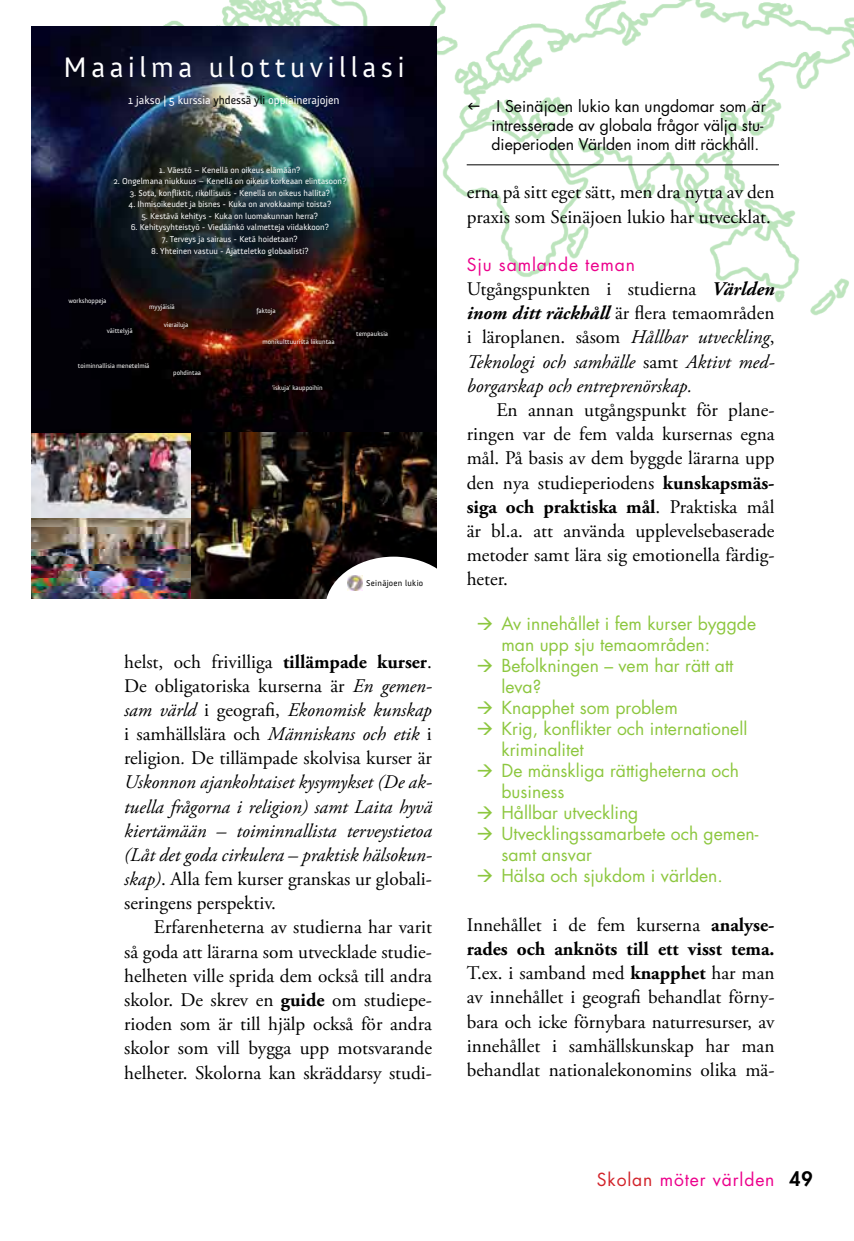
<style>
.page{position:relative;width:854px;height:1241px;background:#fff}
.page>*{position:absolute;margin:0;border:0;box-sizing:border-box;transform-origin:0 0}
.t1{font:28.88px "Anivers";letter-spacing:.16em;color:#fff}
.t2{font:19.25px/24.2px "Adobe Garamond Pro";color:#000;text-align:justify}
.t3{font:italic 19.25px/24.2px "Adobe Garamond Pro";color:#000;text-align:justify}
.t4{font:17.5px/21px "Futura Std";color:#8dc73f}
.t5{font:17.5px "Futura Std";letter-spacing:.05em;color:#ec008c}
.t6{font:15.75px/18.9px "Futura Std";color:#000;text-align:center}
.t7{font:11.55px "Anivers";color:#fff}
.t8{font:8.58px "Anivers";color:#fff}
.t9{font:8.58px "Anivers";letter-spacing:.03em;color:#000}
.t10{font:6.65px "Anivers";color:#fff}
.s1{color:#000}
.s2{font-style:normal}
.s3{font-weight:700;font-style:normal}
.s4{font-weight:700}
.s5{color:#d2232a}
.s6{font-weight:800;font-size:19.25px;color:#000}
</style>
<div class="page">
<img style="left:163px;top:0;width:690px;height:382px">
<img style="left:32px;top:26px;width:404px;height:407px">
<img style="left:32px;top:517px;width:159px;height:81px">
<img style="left:32px;top:433px;width:159px;height:84px">
<img style="left:191px;top:432px;width:245px;height:166px">
<svg style="left:325px;top:556px;width:111px;height:42px"></svg>
<img style="left:348px;top:575px;width:14px;height:15px">
<hr style="left:466px;top:164px;width:312px;height:1px;background:#000">
<svg style="left:468px;top:103px;width:11px;height:7px"></svg>
<h1 class="t1" style="left:64px;top:51px;width:342px">Maailma ulottuvillasi</h1>
<p class="t7" style="left:128px;top:94px;width:213px">1 jakso | 5 kurssia <span class="s1">yhdessä yli</span> oppiainerajojen</p>
<p class="t8" style="left:159px;top:165px;width:143px">1. Väestö – Kenellä on oikeus elämään?</p>
<p class="t8" style="left:113px;top:177px;width:234px">2. Ongelmana niukkuus – Kenellä on oikeus korkeaan elintasoon?</p>
<p class="t8" style="left:130px;top:188px;width:202px">3. Sota, konfliktit, rikollisuus - Kenellä on oikeus hallita?</p>
<p class="t8" style="left:128px;top:200px;width:204px">4. Ihmisoikeudet ja bisnes - Kuka on arvokkaampi toista?</p>
<p class="t8" style="left:142px;top:211px;width:178px">5. Kestävä kehitys - Kuka on luomakunnan herra?</p>
<p class="t8" style="left:131px;top:223px;width:200px">6. Kehitysyhteistyö - Viedäänkö valmetteja viidakkoon?</p>
<p class="t8" style="left:162px;top:234px;width:137px">7. Terveys ja sairaus - Ketä hoidetaan?</p>
<p class="t8" style="left:151px;top:246px;width:159px">8. Yhteinen vastuu - Ajatteletko globaalisti?</p>
<p class="t10" style="left:68px;top:297px;width:40px">workshoppeja</p>
<p class="t10" style="left:107px;top:327px;width:27px">väittelyjä</p>
<p class="t10" style="left:149px;top:303px;width:27px">myyjäisiä</p>
<p class="t10" style="left:164px;top:321px;width:26px">vierailuja</p>
<p class="t10" style="left:78px;top:361px;width:73px">toiminnallisia menetelmiä</p>
<p class="t10" style="left:173px;top:369px;width:29px">pohdintaa</p>
<p class="t10" style="left:256px;top:307px;width:21px">faktoja</p>
<p class="t10" style="left:262px;top:338px;width:73px">monikulttuurista liikuntaa</p>
<p class="t10" style="left:272px;top:384px;width:52px">’iskuja’ kauppoihin</p>
<p class="t10" style="left:356px;top:330px;width:33px">tempauksia</p>
<p class="t9" style="left:366px;top:578px;width:59px">Seinäjoen lukio</p>
<p class="t3" style="left:124px;top:649px;width:309px"><span class="s2">helst, och frivilliga</span> <span class="s3">tillämpade kurser</span><span class="s2">.<br>De obligatoriska kurserna är</span> En gemen&shy;sam värld <span class="s2">i geografi,</span> Ekonomisk kunskap <span class="s2">i samhällslära och</span> Människans och etik <span class="s2">i religion</span>. <span class="s2">De tillämpade skolvisa kurser är </span>Uskonnon ajankohtaiset kysymykset (De ak&shy;tuella frågorna i religion) samt Laita hyvä kiertämään – toiminnallista terveystietoa (Låt det goda cirkulera – praktisk hälsokun&shy;skap)<span class="s2">. Alla fem kurser granskas ur globali&shy;seringens perspektiv.</span></p>
<p class="t2" style="left:124px;top:915px;width:309px;text-indent:30px">Erfarenheterna av studierna har varit så goda att lärarna som utvecklade studie&shy;helheten ville sprida dem också till andra skolor. De skrev en <span class="s4">guide</span> om studiepe&shy;rioden som är till hjälp också för andra skolor som vill bygga upp motsvarande helheter. Skolorna kan skräddarsy studi-</p>
<p class="t6" style="left:491px;top:97px;width:276px">I Seinäjoen lukio kan ungdomar som är intresserade av globala frågor välja stu&shy;dieperioden Världen inom ditt räckhåll.</p>
<p class="t2" style="left:466px;top:181px;width:309px">erna på sitt eget sätt, men dra nytta av den praxis som Seinäjoen lukio har utvecklat.</p>
<p class="t5" style="left:466px;top:253px;width:170px">Sju samlande teman</p>
<p class="t3" style="left:466px;top:277px;width:309px"><span class="s2">Utgångspunkten i studierna</span> <span class="s4">Världen inom ditt räckhåll</span> <span class="s2">är flera temaområden i läroplanen. såsom</span> Hållbar utveckling<span class="s2">, </span>Teknologi och samhälle <span class="s2">samt</span> Aktivt med&shy;borgarskap och entreprenörskap.</p>
<p class="t2" style="left:466px;top:398px;width:309px;text-indent:30px">En annan utgångspunkt för plane&shy;ringen var de fem valda kursernas egna mål. På basis av dem byggde lärarna upp den nya studieperiodens <span class="s4">kunskapsmäs&shy;siga och praktiska mål</span>. Praktiska mål är bl.a. att använda upplevelsebaserade metoder samt lära sig emotionella färdig&shy;heter.</p>
<p class="t4" style="left:501px;top:613px;width:258px">Av innehållet i fem kurser byggde man upp sju temaområden:<br>Befolkningen – vem har rätt att leva?<br>Knapphet som problem<br>Krig, konflikter och internationell kriminalitet<br>De mänskliga rättigheterna och business<br>Hållbar utveckling<br>Utvecklingssamarbete och gemen&shy;samt ansvar<br>Hälsa och sjukdom i världen.</p>
<p class="t2" style="left:466px;top:913px;width:309px">Innehållet i de fem kurserna <span class="s4">analyse&shy;rades och anknöts till ett visst tema.<br></span>T.ex. i samband med <span class="s4">knapphet</span> har man av innehållet i geografi behandlat förny&shy;bara och icke förnybara naturresurser, av innehållet i samhällskunskap har man behandlat nationalekonomins olika mä-</p>
<p class="t5" style="left:596px;top:1168px;width:217px"><span class="s5">Skolan</span> möter världen <span class="s6">49</span></p>
</div>
